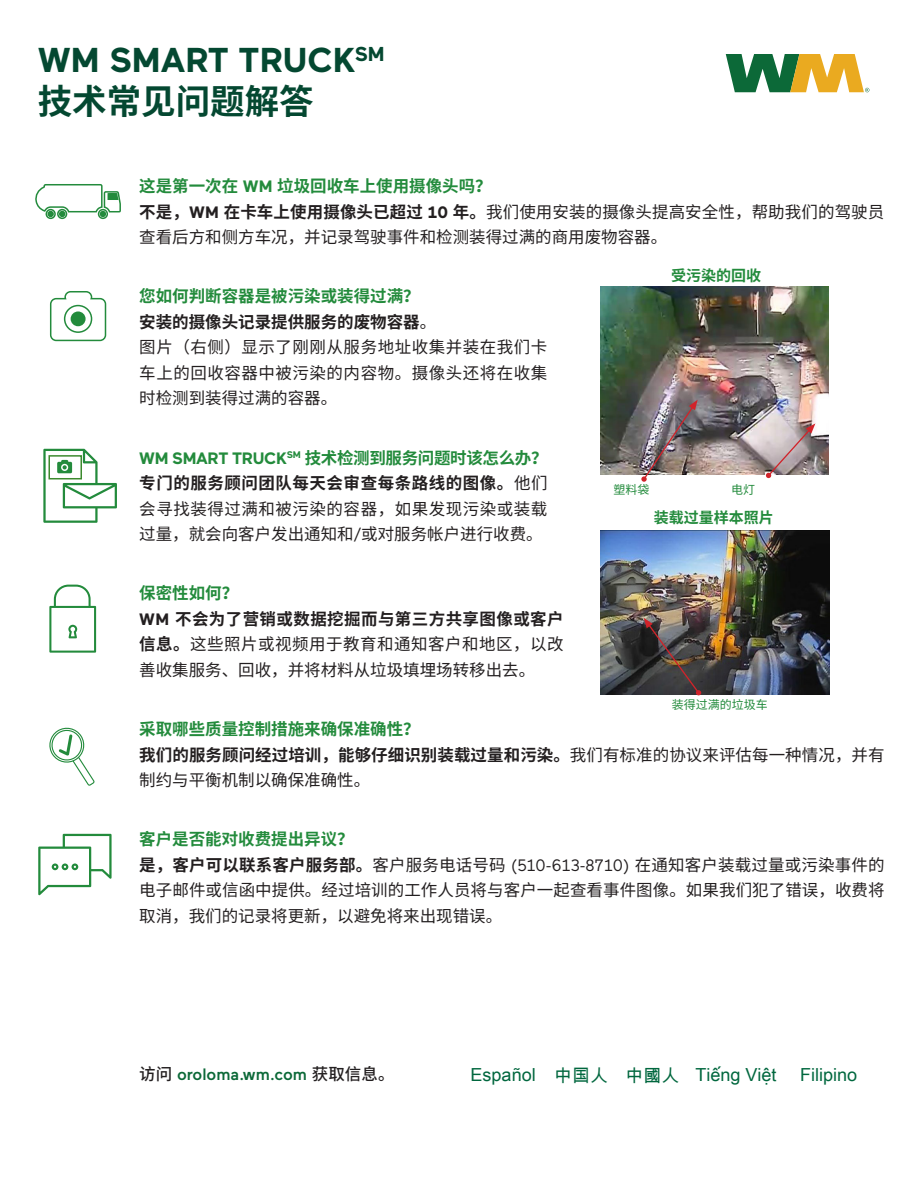
<style>
.page{position:relative;width:918px;height:1188px;background:#fff}
.page>*{position:absolute;margin:0;border:0;box-sizing:border-box;transform-origin:0 0}
.t1{font:700 34.5px/42px "Maax";color:#044831}
.t2{font:18px "Arial Unicode MS";color:#00673e}
.t3{font:16.5px/25.5px "Noto Sans CJ Ksc";letter-spacing:.005em;color:#231f20;text-align:justify}
.question{font:700 16.5px "Noto Sans CJ Ksc";color:#238b3c}
.question-2{font:700 16.5px "Noto Sans CJ Ksc";letter-spacing:-.02em;color:#238b3c}
.t4{font:500 16.5px "Maax";color:#0c6938}
.t5{font:700 16.5px "Noto Sans CJ Ksc";color:#231f20}
.t6{font:700 15px "Noto Sans CJ Ksc";color:#238b3c}
.t7{font:12px "Noto Sans CJ Ksc";color:#238b3c}
.s1{font-family:"Noto Sans CJ Ksc"}
.s2{font-family:"Maax"}
.s3{font-weight:700}
.s4{font-family:"Maax";font-weight:700}
.s5{font-weight:400}
.s6{font-family:"Noto Sans CJ Ksc";color:#231f20}
</style>
<div class="page">
<img style="left:600px;top:286px;width:228px;height:189px">
<svg style="left:766px;top:423px;width:49px;height:55px;background:#b5a2a4"></svg>
<img style="left:641px;top:400px;width:57px;height:82px">
<svg style="left:49px;top:585px;width:47px;height:68px"></svg>
<svg style="left:49px;top:291px;width:58px;height:51px"></svg>
<svg style="left:65px;top:306px;width:27px;height:26px"></svg>
<div style="left:64px;top:305px;width:28px;height:28px;border:2px solid #238b3c;border-radius:50%"></div>
<div style="left:71px;top:311px;width:15px;height:15px;background:#238b3c;border-radius:50%"></div>
<svg style="left:35px;top:184px;width:86px;height:36px"></svg>
<svg style="left:49px;top:727px;width:46px;height:59px"></svg>
<svg style="left:38px;top:834px;width:74px;height:61px"></svg>
<svg style="left:43px;top:449px;width:74px;height:74px"></svg>
<img style="left:600px;top:530px;width:230px;height:165px">
<svg style="left:644px;top:618px;width:57px;height:77px;background:#4d4443"></svg>
<svg style="left:726px;top:54px;width:143px;height:38px"></svg>
<p class="t1" style="left:38px;top:38px;width:348px">WM SMART TRUCK<sup>SM</sup><span class="s1">技术常见问题解答</span></p>
<p class="question" style="left:139px;top:177px;width:354px">这是第一次在 <span class="s2">WM</span> 垃圾回收车上使用摄像头吗？</p>
<p class="t3" style="left:139px;top:199px;width:747px"><span class="s3">不是，</span><span class="s4">WM</span> <span class="s3">在卡车上使用摄像头已超过</span> <span class="s4">10</span> <span class="s3">年。</span>我们使用安装的摄像头提高安全性，帮助我们的驾驶员查看后方和侧方车况，并记录驾驶事件和检测装得过满的商用废物容器。</p>
<p class="question" style="left:139px;top:287px;width:282px">您如何判断容器是被污染或装得过满？</p>
<p class="t5" style="left:139px;top:312px;width:299px">安装的摄像头记录提供服务的废物容器<span class="s5">。</span></p>
<p class="t3" style="left:139px;top:335px;width:410px">图片（右侧）显示了刚刚从服务地址收集并装在我们卡车上的回收容器中被污染的内容物。摄像头还将在收集时检测到装得过满的容器。</p>
<p class="question-2" style="left:139px;top:448px;width:410px"><span class="s2">WM SMART TRUCK</span><sup>SM</sup> 技术检测到服务问题时该怎么办？</p>
<p class="t3" style="left:139px;top:471px;width:410px"><span class="s3">专门的服务顾问团队每天会审查每条路线的图像。</span>他们会寻找装得过满和被污染的容器，如果发现污染或装载过量，就会向客户发出通知和<span class="s2">/</span>或对服务帐户进行收费。</p>
<p class="question" style="left:139px;top:584px;width:101px">保密性如何？</p>
<p class="t3" style="left:139px;top:606px;width:426px"><span class="s4">WM</span> <span class="s3">不会为了营销或数据挖掘而与第三方共享图像或客户信息。</span>这些照片或视频用于教育和通知客户和地区，以改善收集服务、回收，并将材料从垃圾填埋场转移出去。</p>
<p class="t6" style="left:671px;top:267px;width:91px">受污染的回收</p>
<p class="t7" style="left:613px;top:483px;width:37px">塑料袋</p>
<p class="t7" style="left:731px;top:483px;width:25px">电灯</p>
<p class="t6" style="left:654px;top:509px;width:122px">装载过量样本照片</p>
<p class="t7" style="left:672px;top:698px;width:97px">装得过满的垃圾车</p>
<p class="question" style="left:139px;top:720px;width:282px">采取哪些质量控制措施来确保准确性？</p>
<p class="t3" style="left:139px;top:742px;width:747px"><span class="s3">我们的服务顾问经过培训，能够仔细识别装载过量和污染。</span>我们有标准的协议来评估每一种情况，并有制约与平衡机制以确保准确性。</p>
<p class="question" style="left:139px;top:830px;width:216px">客户是否能对收费提出异议？</p>
<p class="t3" style="left:139px;top:852px;width:747px"><span class="s3">是，客户可以联系客户服务部。</span>客户服务电话号码 <span class="s2">(510-613-8710)</span> 在通知客户装载过量或污染事件的电子邮件或信函中提供。经过培训的工作人员将与客户一起查看事件图像。如果我们犯了错误，收费将取消，我们的记录将更新，以避免将来出现错误。</p>
<p class="t4" style="left:139px;top:1064px;width:257px"><span class="s6">访问</span> oroloma.wm.com <span class="s6">获取信息。</span></p>
<p class="t2" style="left:471px;top:1062px;width:67px">Español</p>
<p class="t2" style="left:554px;top:1062px;width:55px">中国人</p>
<p class="t2" style="left:626px;top:1062px;width:55px">中國人</p>
<p class="t2" style="left:696px;top:1062px;width:83px">Tiếng Việt</p>
<p class="t2" style="left:800px;top:1062px;width:59px">Filipino</p>
</div>
